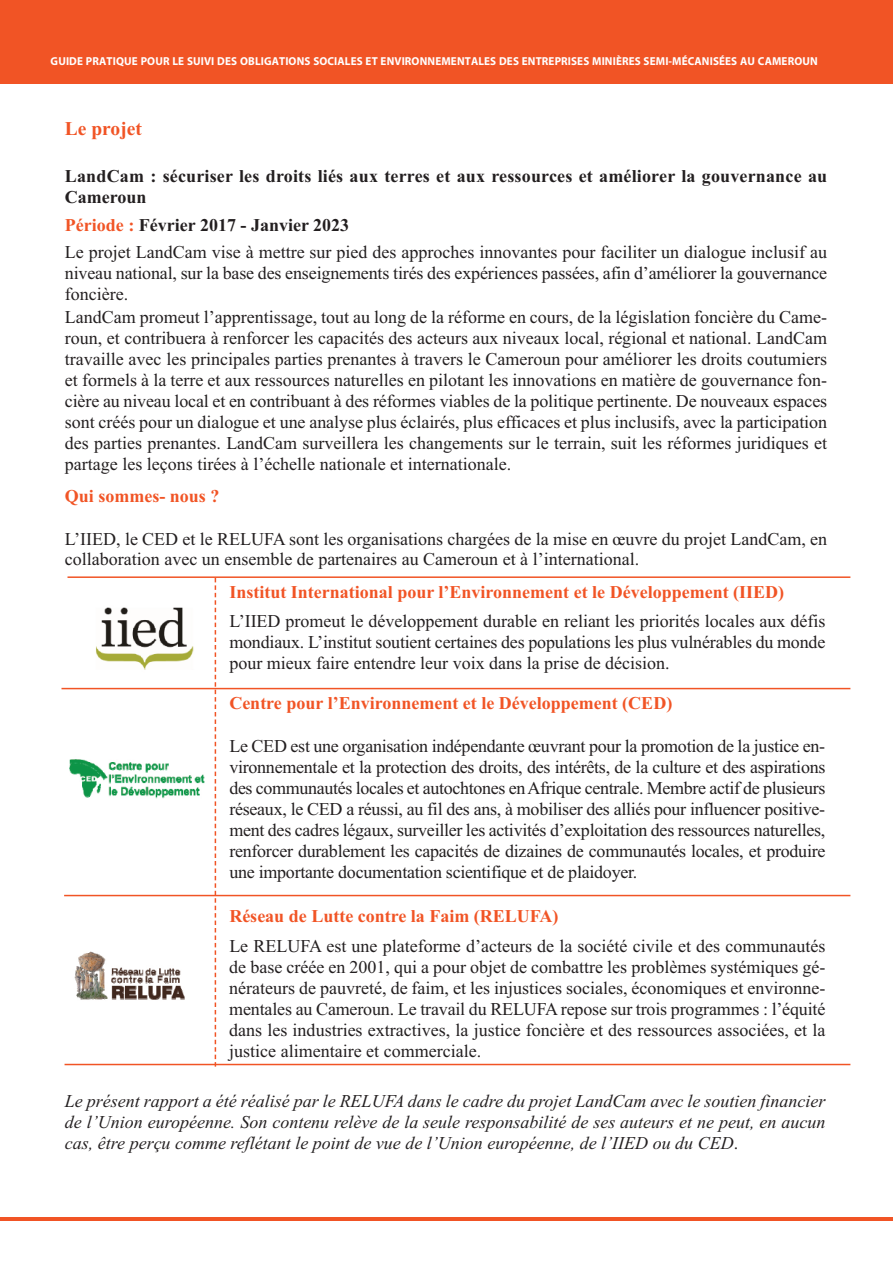
<style>
.page{position:relative;width:893px;height:1263px;background:#fff}
.page>*{position:absolute;margin:0;border:0;box-sizing:border-box;transform-origin:0 0}
.t1{font:700 19.5px "Times New Roman";color:#f15425}
.t2{font:18px/21px "Times New Roman";color:#231f20;text-align:justify}
.t3{font:italic 18px/21px "Times New Roman";color:#231f20;text-align:justify}
.t4{font:700 18px "Times New Roman";color:#f15425}
.t5{font:700 18px/21px "Times New Roman";letter-spacing:.01em;color:#231f20}
.t6{font:700 16.5px "Myriad Arabic";letter-spacing:.01em;color:#fff;scale:.96 1}
.s1{font-weight:700;color:#f15425}
.s2{font-weight:700}
.s3{font-style:normal}
</style>
<div class="page">
<hr style="left:0;top:1217px;width:893px;height:4px;background:#f15425">
<div style="left:0;top:0;width:893px;height:84px;background:#f15425"></div>
<img style="left:96px;top:607px;width:98px;height:63px">
<img style="left:74px;top:951px;width:111px;height:49px">
<img style="left:69px;top:759px;width:136px;height:40px">
<hr style="left:65px;top:1064px;width:785px;height:1px;background:#f15425">
<hr style="left:64px;top:895px;width:786px;height:1px;background:#f15425">
<hr style="left:62px;top:688px;width:788px;height:1px;background:#f15425">
<hr style="left:68px;top:576px;width:782px;height:2px;background:#f15425">
<svg style="left:215px;top:578px;width:1px;height:489px"></svg>
<p class="t6" style="left:51px;top:53px;width:801px">GUIDE PRATIQUE POUR LE SUIVI DES OBLIGATIONS SOCIALES ET ENVIRONNEMENTALES DES ENTREPRISES MINIÈRES SEMI-MÉCANISÉES AU CAMEROUN</p>
<p class="t1" style="left:65px;top:117px;width:79px">Le projet</p>
<p class="t5" style="left:65px;top:166px;width:764px">LandCam : sécuriser les droits liés aux terres et aux ressources et améliorer la gouvernance au<br>Cameroun</p>
<p class="t2" style="left:65px;top:211px;width:764px;line-height:27.3px"><span class="s1">Période :</span> <span class="s2">Février 2017 - Janvier 2023<br></span>Le projet LandCam vise à mettre sur pied des approches innovantes pour faciliter un dialogue inclusif au</p>
<p class="t2" style="left:65px;top:262px;width:764px">niveau national, sur la base des enseignements tirés des expériences passées, afin d’améliorer la gouvernance foncière.</p>
<p class="t2" style="left:65px;top:306px;width:764px">LandCam promeut l’apprentissage, tout au long de la réforme en cours, de la législation foncière du Came&shy;roun, et contribuera à renforcer les capacités des acteurs aux niveaux local, régional et national. LandCam travaille avec les principales parties prenantes à travers le Cameroun pour améliorer les droits coutumiers et formels à la terre et aux ressources naturelles en pilotant les innovations en matière de gouvernance fon&shy;cière au niveau local et en contribuant à des réformes viables de la politique pertinente. De nouveaux espaces sont créés pour un dialogue et une analyse plus éclairés, plus efficaces et plus inclusifs, avec la participation des parties prenantes. LandCam surveillera les changements sur le terrain, suit les réformes juridiques et partage les leçons tirées à l’échelle nationale et internationale.</p>
<p class="t4" style="left:65px;top:485px;width:156px">Qui sommes- nous ?</p>
<p class="t2" style="left:65px;top:529px;width:764px;line-height:19.5px">L’IIED, le CED et le RELUFA sont les organisations chargées de la mise en œuvre du projet LandCam, en collaboration avec un ensemble de partenaires au Cameroun et à l’international.</p>
<p class="t4" style="left:229px;top:581px;width:556px">Institut International pour l’Environnement et le Développement (IIED)</p>
<p class="t2" style="left:229px;top:611px;width:598px">L’IIED promeut le développement durable en reliant les priorités locales aux défis mondiaux. L’institut soutient certaines des populations les plus vulnérables du monde pour mieux faire entendre leur voix dans la prise de décision.</p>
<p class="t4" style="left:229px;top:692px;width:444px">Centre pour l’Environnement et le Développement (CED)</p>
<p class="t2" style="left:229px;top:736px;width:598px">Le CED est une organisation indépendante œuvrant pour la promotion de la justice en&shy;vironnementale et la protection des droits, des intérêts, de la culture et des aspirations des communautés locales et autochtones enAfrique centrale. Membre actif de plusieurs réseaux, le CED a réussi, au fil des ans, à mobiliser des alliés pour influencer positive&shy;ment des cadres légaux, surveiller les activités d’exploitation des ressources naturelles, renforcer durablement les capacités de dizaines de communautés locales, et produire une importante documentation scientifique et de plaidoyer.</p>
<p class="t4" style="left:229px;top:905px;width:331px">Réseau de Lutte contre la Faim (RELUFA)</p>
<p class="t2" style="left:229px;top:935px;width:598px">Le RELUFA est une plateforme d’acteurs de la société civile et des communautés de base créée en 2001, qui a pour objet de combattre les problèmes systémiques gé&shy;nérateurs de pauvreté, de faim, et les injustices sociales, économiques et environne&shy;mentales au Cameroun. Le travail du RELUFA repose sur trois programmes : l’équité dans les industries extractives, la justice foncière et des ressources associées, et la justice alimentaire et commerciale.</p>
<p class="t3" style="left:65px;top:1091px;width:762px">Le présent rapport a été réalisé par le RELUFA dans le cadre du projet LandCam avec le soutien financier de l’Union européenne. Son contenu relève de la seule responsabilité de ses auteurs et ne peut, en aucun cas, être perçu comme reflétant le point de vue de l’Union européenne, de l’IIED ou du CED<span class="s3">.</span></p>
</div>
